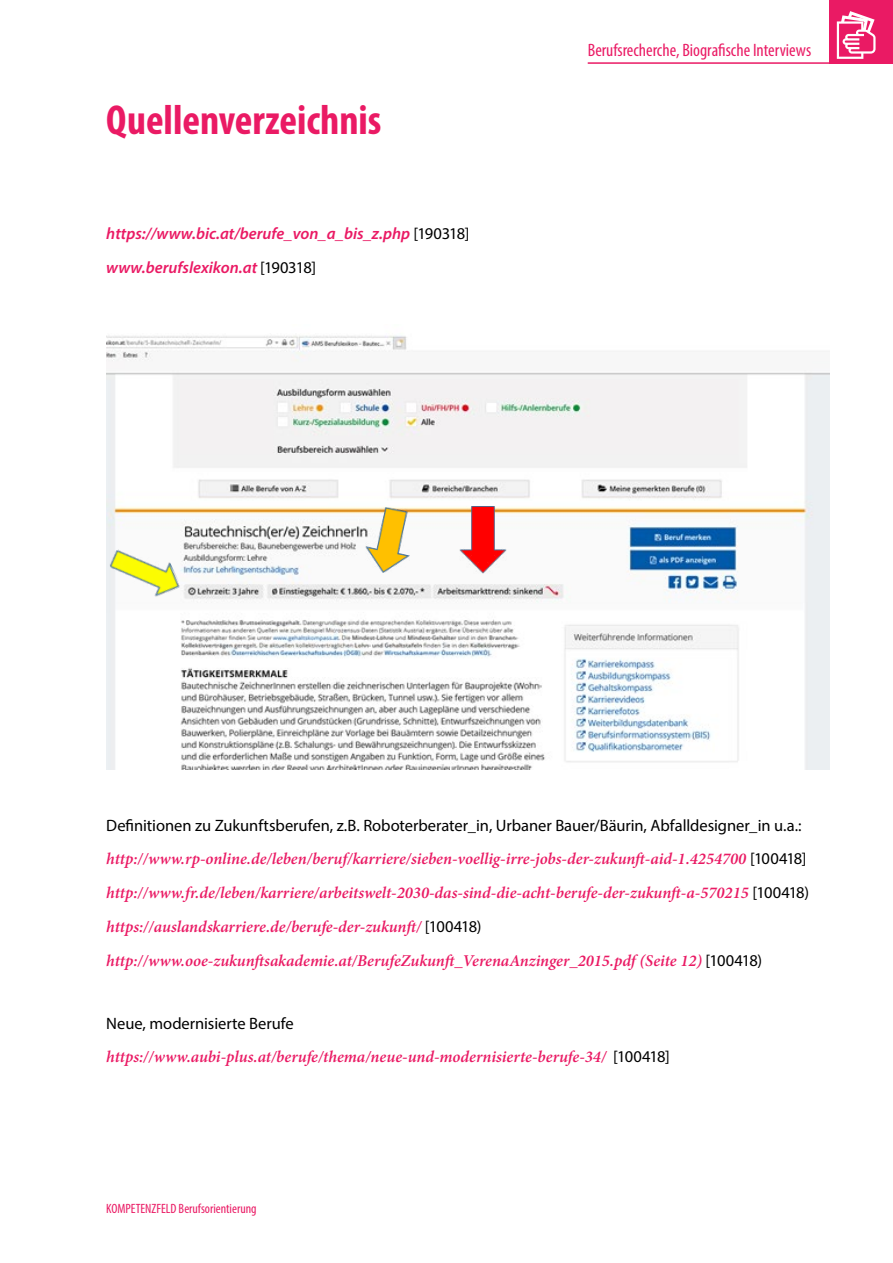
<style>
.page{position:relative;width:893px;height:1263px;background:#fff}
.page>*{position:absolute;margin:0;border:0;box-sizing:border-box;transform-origin:0 0}
.t1{font:700 condensed 42px "Myriad Pro";color:#ea1a64}
.t2{font:condensed 18px "Myriad Pro";color:#ea1a64}
.t3{font:italic 600 16.5px/33.8px "Minion Pro";color:#ea1a64}
.t4{font:italic 600 16.5px/33.8px "Myriad Pro";color:#ea1a64}
.t5{font:condensed 13.5px "Myriad Pro";color:#ea1a64}
.s1{font-weight:400;font-style:normal;color:#000}
.s2{font-family:"Myriad Pro";font-weight:400;font-style:normal;color:#000}
</style>
<div class="page">
<hr style="left:588px;top:62px;width:266px;height:2px;background:#ea1a64">
<div style="left:829px;top:0;width:64px;height:64px;background:#ea1a64"></div>
<div style="left:842px;top:12px;width:32px;height:29px;border:3px solid #fff;border-radius:7px"></div>
<svg style="left:837px;top:14px;width:38px;height:45px"></svg>
<img style="left:107px;top:335px;width:722px;height:434px">
<img style="left:459px;top:507px;width:47px;height:66px">
<img style="left:366px;top:508px;width:44px;height:64px">
<img style="left:106px;top:532px;width:76px;height:79px">
<p class="t1" style="left:106px;top:93px;width:277px">Quellenverzeichnis</p>
<p class="t4" style="left:106px;top:216px;width:365px">https://www.bic.at/berufe_von_a_bis_z.php <span class="s1">[190318] </span>www.berufslexikon.at <span class="s1">[190318]</span></p>
<p class="t2" style="left:588px;top:39px;width:225px">Berufsrecherche, Biografische Interviews</p>
<p class="t3" style="left:106px;top:808px;width:704px"><span class="s2">Definitionen zu Zukunftsberufen, z.B. Roboterberater_in, Urbaner Bauer/Bäurin, Abfalldesigner_in u.a.: </span>http://www.rp-online.de/leben/beruf/karriere/sieben-voellig-irre-jobs-der-zukunft-aid-1.4254700 <span class="s2">[100418] </span>http://www.fr.de/leben/karriere/arbeitswelt-2030-das-sind-die-acht-berufe-der-zukunft-a-570215 <span class="s2">[100418) </span>https://auslandskarriere.de/berufe-der-zukunft/ <span class="s2">[100418) </span>http://www.ooe-zukunftsakademie.at/BerufeZukunft_VerenaAnzinger_2015.pdf (Seite 12) <span class="s2">[100418)</span></p>
<p class="t3" style="left:106px;top:1006px;width:565px"><span class="s2">Neue, modernisierte Berufe </span>https://www.aubi-plus.at/berufe/thema/neue-und-modernisierte-berufe-34/ <span class="s2">[100418]</span></p>
<p class="t5" style="left:106px;top:1200px;width:152px">KOMPETENZFELD Berufsorientierung</p>
</div>
